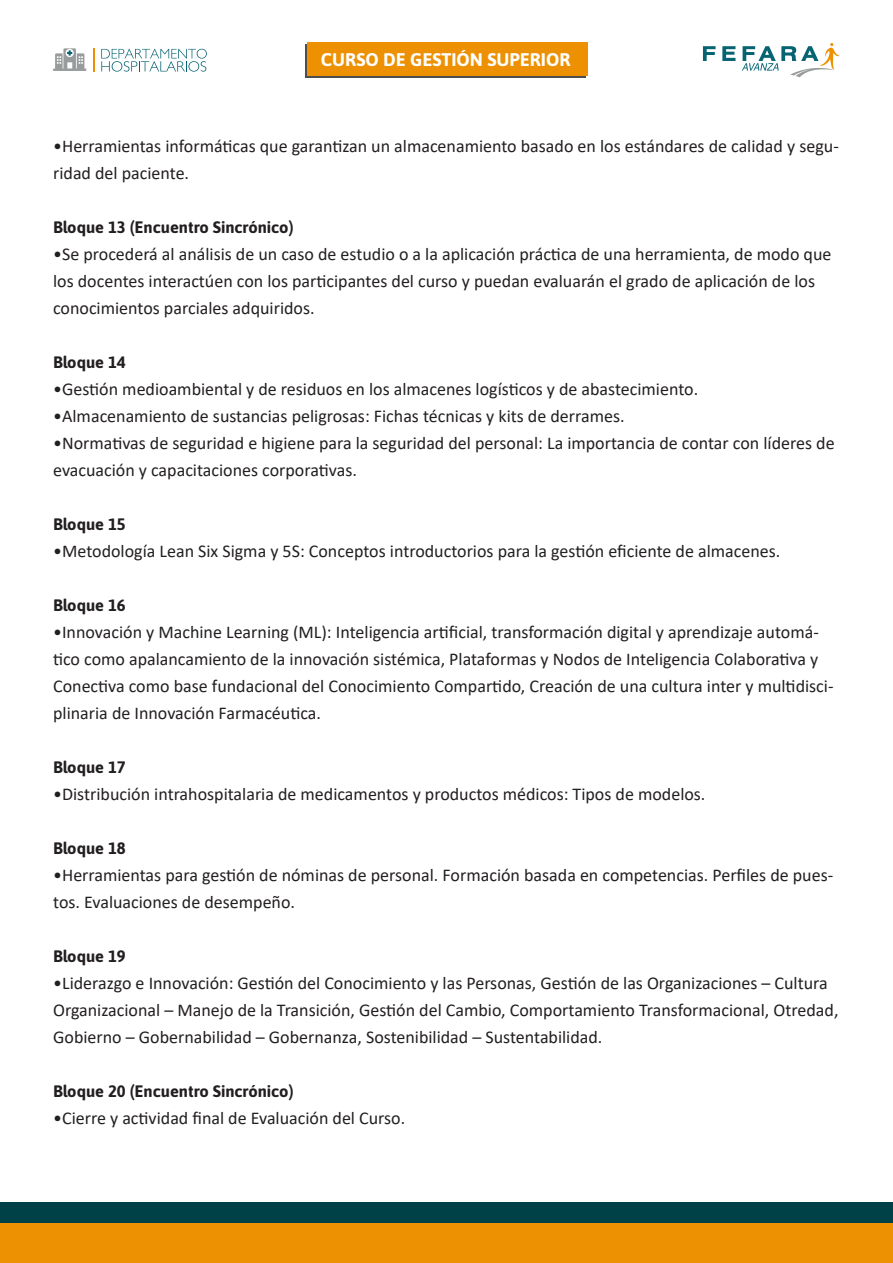
<style>
.page{position:relative;width:893px;height:1263px;background:#fff}
.page>*{position:absolute;margin:0;border:0;box-sizing:border-box;transform-origin:0 0}
.t1{font:700 18.3px "Asap";color:#fff}
.t2{font:18px/27px "Calibri";color:#231f20}
.t3{font:700 16.5px "Asap";color:#231f20}
</style>
<div class="page">
<div style="left:305px;top:44px;width:281px;height:34px;background:#4d4d4d"></div>
<div style="left:307px;top:43px;width:280px;height:33px;background:#ed9103"></div>
<svg style="left:101px;top:49px;width:106px;height:23px"></svg>
<svg style="left:93px;top:48px;width:1px;height:24px"></svg>
<svg style="left:53px;top:48px;width:33px;height:23px"></svg>
<svg style="left:703px;top:43px;width:137px;height:34px"></svg>
<div style="left:0;top:1223px;width:893px;height:40px;background:#ed9103"></div>
<div style="left:0;top:1202px;width:893px;height:21px;background:#004047"></div>
<p class="t1" style="left:321px;top:47px;width:251px">CURSO DE GESTIÓN SUPERIOR</p>
<p class="t2" style="left:53px;top:132px;width:787px">•Herramientas informáticas que garantizan un almacenamiento basado en los estándares de calidad y segu&shy;ridad del paciente.</p>
<p class="t3" style="left:53px;top:215px;width:242px">Bloque 13 (Encuentro Sincrónico)</p>
<p class="t2" style="left:53px;top:240px;width:780px">•Se procederá al análisis de un caso de estudio o a la aplicación práctica de una herramienta, de modo que los docentes interactúen con los participantes del curso y puedan evaluarán el grado de aplicación de los conocimientos parciales adquiridos.</p>
<p class="t3" style="left:53px;top:350px;width:74px">Bloque 14</p>
<p class="t2" style="left:53px;top:375px;width:647px">•Gestión medioambiental y de residuos en los almacenes logísticos y de abastecimiento.</p>
<p class="t2" style="left:53px;top:402px;width:573px">•Almacenamiento de sustancias peligrosas: Fichas técnicas y kits de derrames.</p>
<p class="t2" style="left:53px;top:429px;width:783px">•Normativas de seguridad e higiene para la seguridad del personal: La importancia de contar con líderes de evacuación y capacitaciones corporativas.</p>
<p class="t3" style="left:53px;top:512px;width:74px">Bloque 15</p>
<p class="t2" style="left:53px;top:537px;width:729px">•Metodología Lean Six Sigma y 5S: Conceptos introductorios para la gestión eficiente de almacenes.</p>
<p class="t3" style="left:53px;top:593px;width:74px">Bloque 16</p>
<p class="t2" style="left:53px;top:618px;width:782px">•Innovación y Machine Learning (ML): Inteligencia artificial, transformación digital y aprendizaje automá&shy;tico como apalancamiento de la innovación sistémica, Plataformas y Nodos de Inteligencia Colaborativa y Conectiva como base fundacional del Conocimiento Compartido, Creación de una cultura inter y multidisci&shy;plinaria de Innovación Farmacéutica.</p>
<p class="t3" style="left:53px;top:755px;width:74px">Bloque 17</p>
<p class="t2" style="left:53px;top:780px;width:654px">•Distribución intrahospitalaria de medicamentos y productos médicos: Tipos de modelos.</p>
<p class="t3" style="left:53px;top:836px;width:74px">Bloque 18</p>
<p class="t2" style="left:53px;top:861px;width:782px">•Herramientas para gestión de nóminas de personal. Formación basada en competencias. Perfiles de pues&shy;tos. Evaluaciones de desempeño.</p>
<p class="t3" style="left:53px;top:944px;width:74px">Bloque 19</p>
<p class="t2" style="left:53px;top:969px;width:787px">•Liderazgo e Innovación: Gestión del Conocimiento y las Personas, Gestión de las Organizaciones – Cultura<br>Organizacional – Manejo de la Transición, Gestión del Cambio, Comportamiento Transformacional, Otredad,<br>Gobierno – Gobernabilidad – Gobernanza, Sostenibilidad – Sustentabilidad.</p>
<p class="t3" style="left:53px;top:1079px;width:242px">Bloque 20 (Encuentro Sincrónico)</p>
<p class="t2" style="left:53px;top:1104px;width:354px">•Cierre y actividad final de Evaluación del Curso.</p>
</div>
